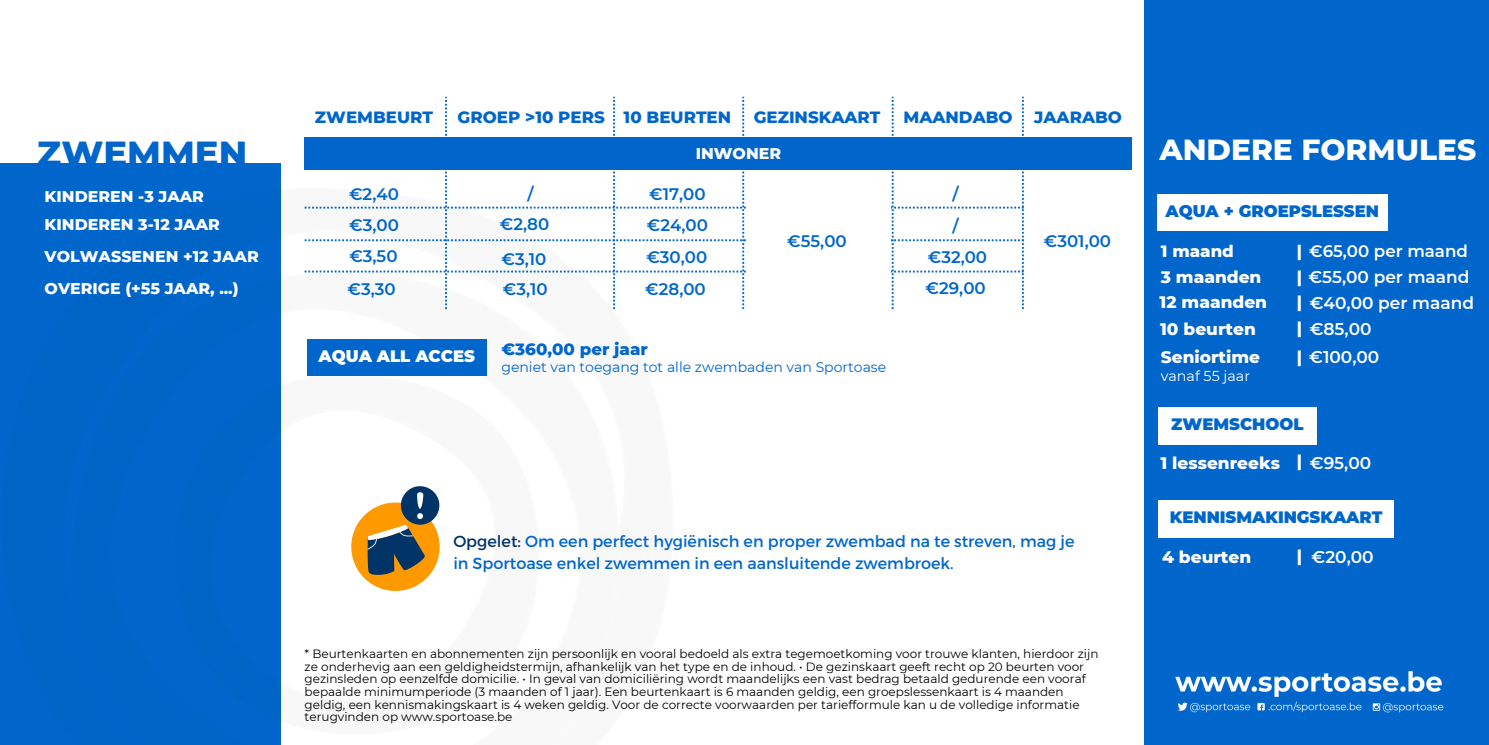
<style>
.page{position:relative;width:1489px;height:745px;background:#fff}
.page>*{position:absolute;margin:0;border:0;box-sizing:border-box;transform-origin:0 0}
.t1{font:800 35.5px "Montserrat";color:#06c}
.t2{font:800 29.75px "Montserrat";color:#fff}
.t3{font:800 17px "Montserrat";color:#fff}
.t4{font:600 17px "Montserrat";color:#fff}
.t5{font:600 16.75px "Montserrat";color:#06c}
.t6{font:800 16.75px "Montserrat";color:#06c}
.t7{font:600 16.75px "Montserrat";color:#fff}
.t8{font:800 16.75px "Montserrat";color:#fff}
.t9{font:900 16.5px "Montserrat";color:#06c}
.t10{font:900 16.5px "Montserrat";color:#fff}
.t11{font:16px/22.2px "Montserrat";color:#06c}
.t12{font:800 15.75px "Montserrat";color:#fff}
.t13{font:14.25px "Montserrat";color:#fff}
.t14{font:14px "Montserrat";color:#06c}
.t15{font:12px/12.5px "Montserrat";color:#000}
.s1{color:#036}
.s2{font-weight:800}
</style>
<div class="page">
<div style="left:1144px;top:0;width:345px;height:744px;background:#06c"></div>
<img style="left:0;top:150px;width:615px;height:594px">
<img style="left:1175px;top:671px;width:269px;height:42px">
<div style="left:1158px;top:407px;width:158px;height:37px;background:#fff"></div>
<div style="left:1158px;top:501px;width:236px;height:37px;background:#fff"></div>
<svg style="left:305px;top:97px;width:827px;height:212px"></svg>
<div style="left:351px;top:502px;width:89px;height:88px;background:#f90;border-radius:50%"></div>
<svg style="left:359px;top:484px;width:81px;height:98px"></svg>
<div style="left:307px;top:339px;width:179px;height:37px;background:#06c"></div>
<div style="left:1157px;top:195px;width:230px;height:36px;background:#fff"></div>
<div style="left:1025px;top:171px;width:115px;height:143px;background:#fff"></div>
<div style="left:746px;top:174px;width:144px;height:139px;background:#fff"></div>
<p class="t1" style="left:37px;top:131px;width:212px">ZWEMMEN</p>
<p class="t12" style="left:45px;top:187px;width:161px">KINDEREN -3 JAAR</p>
<p class="t12" style="left:45px;top:215px;width:177px">KINDEREN 3-12 JAAR</p>
<p class="t12" style="left:45px;top:247px;width:216px">VOLWASSENEN +12 JAAR</p>
<p class="t12" style="left:45px;top:279px;width:196px">OVERIGE (+55 JAAR, ...)</p>
<p class="t6" style="left:315px;top:106px;width:120px">ZWEMBEURT</p>
<p class="t6" style="left:458px;top:106px;width:149px">GROEP &gt;10 PERS</p>
<p class="t6" style="left:624px;top:106px;width:109px">10 BEURTEN</p>
<p class="t6" style="left:754px;top:106px;width:128px">GEZINSKAART</p>
<p class="t6" style="left:903px;top:106px;width:111px">MAANDABO</p>
<p class="t6" style="left:1034px;top:106px;width:89px">JAARABO</p>
<p class="t12" style="left:696px;top:144px;width:87px">INWONER</p>
<p class="t5" style="left:528px;top:183px;width:8px">/</p>
<p class="t5" style="left:952px;top:184px;width:8px">/</p>
<p class="t5" style="left:952px;top:215px;width:8px">/</p>
<p class="t5" style="left:349px;top:184px;width:51px">€2,40</p>
<p class="t5" style="left:349px;top:214px;width:51px">€3,00</p>
<p class="t5" style="left:649px;top:184px;width:58px">€17,00</p>
<p class="t5" style="left:647px;top:214px;width:63px">€24,00</p>
<p class="t5" style="left:500px;top:214px;width:51px">€2,80</p>
<p class="t5" style="left:787px;top:230px;width:61px">€55,00</p>
<p class="t5" style="left:1044px;top:230px;width:69px">€301,00</p>
<p class="t5" style="left:349px;top:246px;width:50px">€3,50</p>
<p class="t5" style="left:502px;top:248px;width:46px">€3,10</p>
<p class="t5" style="left:646px;top:246px;width:62px">€30,00</p>
<p class="t5" style="left:928px;top:246px;width:61px">€32,00</p>
<p class="t5" style="left:347px;top:278px;width:50px">€3,30</p>
<p class="t5" style="left:503px;top:278px;width:46px">€3,10</p>
<p class="t5" style="left:645px;top:279px;width:62px">€28,00</p>
<p class="t5" style="left:925px;top:278px;width:62px">€29,00</p>
<p class="t10" style="left:319px;top:346px;width:158px">AQUA ALL ACCES</p>
<p class="t6" style="left:501px;top:338px;width:148px">€360,00 per jaar</p>
<p class="t14" style="left:501px;top:359px;width:386px">geniet van toegang tot alle zwembaden van Sportoase</p>
<p class="t11" style="left:453px;top:529px;width:623px"><span class="s1">Opgelet:</span> Om een perfect hygiënisch en proper zwembad na te streven, mag je in Sportoase enkel zwemmen in een aansluitende zwembroek.</p>
<p class="t15" style="left:305px;top:647px;width:795px">* Beurtenkaarten en abonnementen zijn persoonlijk en vooral bedoeld als extra tegemoetkoming voor trouwe klanten, hierdoor zijn ze onderhevig aan een geldigheidstermijn, afhankelijk van het type en de inhoud. • De gezinskaart geeft recht op 20 beurten voor gezinsleden op eenzelfde domicilie. • In geval van domiciliëring wordt maandelijks een vast bedrag betaald gedurende een vooraf bepaalde minimumperiode (3 maanden of 1 jaar). Een beurtenkaart is 6 maanden geldig, een groepslessenkaart is 4 maanden geldig, een kennismakingskaart is 4 weken geldig. Voor de correcte voorwaarden per tariefformule kan u de volledige informatie terugvinden op www.sportoase.be</p>
<p class="t2" style="left:1159px;top:131px;width:318px">ANDERE FORMULES</p>
<p class="t9" style="left:1165px;top:201px;width:215px">AQUA + GROEPSLESSEN</p>
<p class="t8" style="left:1161px;top:240px;width:75px">1 maand</p>
<p class="t7" style="left:1297px;top:240px;width:173px"><span class="s2">|</span> €65,00 per maand</p>
<p class="t3" style="left:1161px;top:267px;width:102px">3 maanden</p>
<p class="t3" style="left:1159px;top:292px;width:109px">12 maanden</p>
<p class="t3" style="left:1160px;top:318px;width:97px">10 beurten</p>
<p class="t4" style="left:1297px;top:267px;width:174px"><span class="s2">|</span> €55,00 per maand</p>
<p class="t4" style="left:1297px;top:292px;width:179px"><span class="s2">|</span> €40,00 per maand</p>
<p class="t4" style="left:1297px;top:318px;width:76px"><span class="s2">|</span> €85,00</p>
<p class="t3" style="left:1161px;top:346px;width:101px">Seniortime</p>
<p class="t4" style="left:1297px;top:346px;width:84px"><span class="s2">|</span> €100,00</p>
<p class="t13" style="left:1161px;top:367px;width:91px">vanaf 55 jaar</p>
<p class="t9" style="left:1171px;top:413px;width:134px">ZWEMSCHOOL</p>
<p class="t3" style="left:1297px;top:450px;width:7px">|</p>
<p class="t3" style="left:1160px;top:452px;width:121px">1 lessenreeks</p>
<p class="t4" style="left:1310px;top:452px;width:63px">€95,00</p>
<p class="t9" style="left:1170px;top:507px;width:214px">KENNISMAKINGSKAART</p>
<p class="t3" style="left:1297px;top:545px;width:7px">|</p>
<p class="t3" style="left:1162px;top:546px;width:91px">4 beurten</p>
<p class="t4" style="left:1311px;top:546px;width:64px">€20,00</p>
</div>
